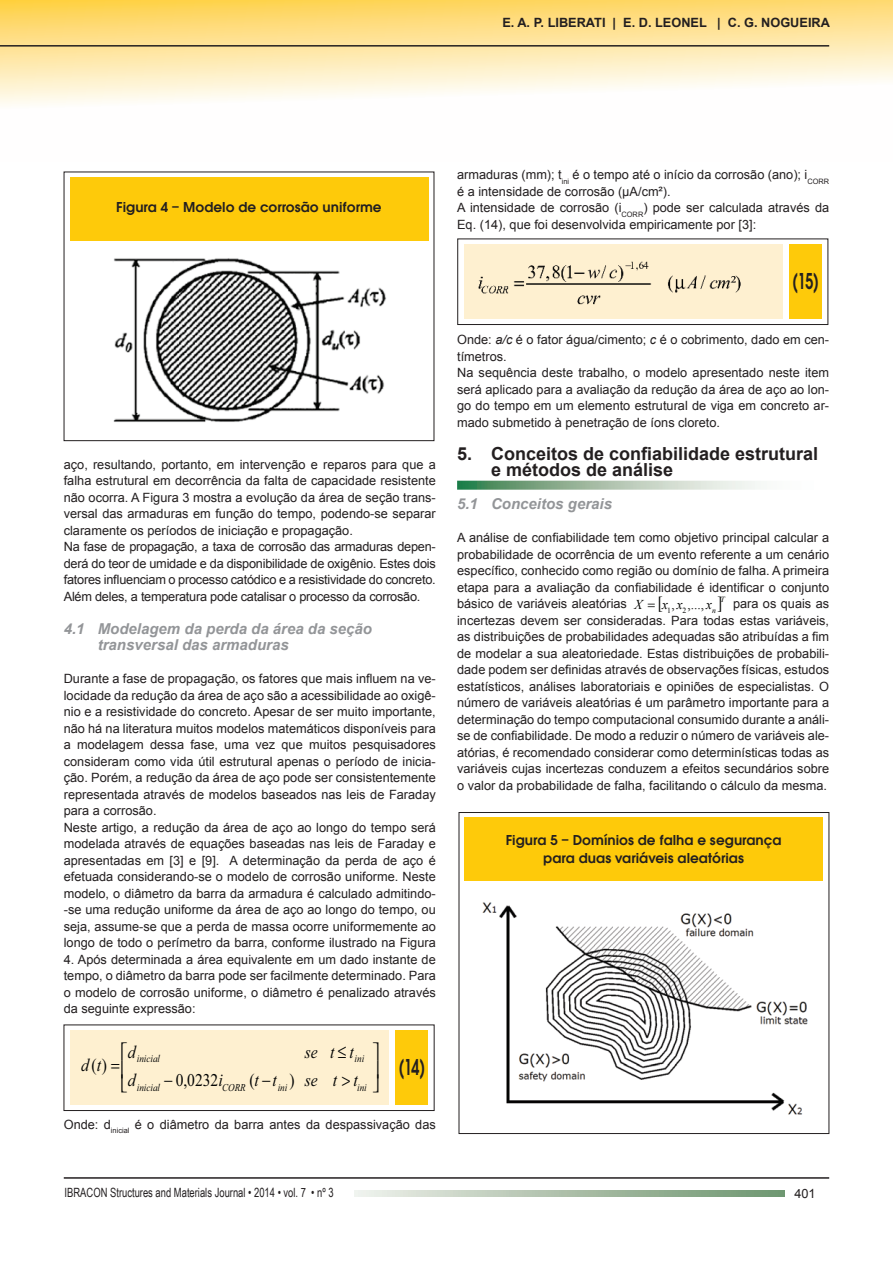
<style>
.page{position:relative;width:893px;height:1263px;background:#fff}
.page>*{position:absolute;margin:0;border:0;box-sizing:border-box;transform-origin:0 0}
.t1{font:600 24px "Avant Garde ITC";color:#231f20;scale:.67 1}
.t2{font:700 18px/16.5px "Arial";color:#231f20}
.t3{font:italic 18px "Times New Roman";letter-spacing:.795em;color:#040504;scale:.86 1}
.t4{font:18px "Times New Roman";color:#040504;scale:.86 1}
.t5{font:600 15px/17.5px "Avant Garde ITC";color:#231f20;text-align:center}
.t6{font:italic 700 15px/16.5px "Arial";color:#939598}
.t7{font:13.5px "Times New Roman";color:#040503}
.t8{font:italic 13.5px "Times New Roman";color:#040503}
.t9{font:12.75px/16.5px "Arial";color:#231f20}
.t10{font:12.75px "Arial Narrow";color:#231f20;scale:.9 1}
.t11{font:700 12.75px "Arial";color:#231f20}
.t12{font:italic 10.5px "Times New Roman";color:#040504;scale:.86 1}
.t13{font:italic 7.8px "Times New Roman";color:#040503}
.t14{font:7.8px "Times New Roman";color:#040503}
.s1{font-style:italic}
.s2{font-style:normal}
</style>
<div class="page">
<svg style="left:0;top:0;width:893px;height:105px"></svg>
<hr style="left:64px;top:1177px;width:765px;height:2px;background:#231f20">
<hr style="left:0;top:45px;width:829px;height:2px;background:#231f20">
<svg style="left:354px;top:1190px;width:431px;height:6px;background:#acc0aa"></svg>
<div style="left:64px;top:1024px;width:370px;height:87px;border:1px solid #231f20"></div>
<div style="left:395px;top:1030px;width:33px;height:75px;background:#feca0a"></div>
<div style="left:71px;top:1030px;width:318px;height:75px;background:#fef0d0"></div>
<svg style="left:457px;top:481px;width:300px;height:9px;background:#a5c1aa"></svg>
<div style="left:457px;top:239px;width:371px;height:86px;border:1px solid #231f20"></div>
<div style="left:789px;top:244px;width:32px;height:75px;background:#feca0a"></div>
<div style="left:464px;top:244px;width:318px;height:75px;background:#fef0d0"></div>
<img style="left:478px;top:261px;width:263px;height:44px">
<div style="left:70px;top:177px;width:358px;height:63px;background:#feca0a"></div>
<img style="left:113px;top:258px;width:274px;height:164px">
<div style="left:459px;top:812px;width:370px;height:322px;border:1px solid #231f20"></div>
<div style="left:464px;top:818px;width:359px;height:63px;background:#feca0a"></div>
<img style="left:482px;top:902px;width:326px;height:213px">
<p class="t11" style="left:502px;top:15px;width:329px">E. A. P. LIBERATI | E. D. LEONEL | C. G. NOGUEIRA</p>
<p class="t5" style="left:116px;top:199px;width:267px">Figura 4 – Modelo de corrosão uniforme</p>
<p class="t9" style="left:64px;top:456px;width:374px">aço, resultando, portanto, em intervenção e reparos para que a falha estrutural em decorrência da falta de capacidade resistente não ocorra. A Figura 3 mostra a evolução da área de seção trans&shy;versal das armaduras em função do tempo, podendo-se separar claramente os períodos de iniciação e propagação.<br>Na fase de propagação, a taxa de corrosão das armaduras depen&shy;derá do teor de umidade e da disponibilidade de oxigênio. Estes dois fatores influenciam o processo catódico e a resistividade do concreto.<br>Além deles, a temperatura pode catalisar o processo da corrosão.</p>
<p class="t6" style="left:98px;top:621px;width:276px;text-indent:-34px">4.1 Modelagem da perda da área da seção transversal das armaduras</p>
<p class="t9" style="left:64px;top:671px;width:374px">Durante a fase de propagação, os fatores que mais influem na ve&shy;locidade da redução da área de aço são a acessibilidade ao oxigê&shy;nio e a resistividade do concreto. Apesar de ser muito importante, não há na literatura muitos modelos matemáticos disponíveis para a modelagem dessa fase, uma vez que muitos pesquisadores consideram como vida útil estrutural apenas o período de inicia&shy;ção. Porém, a redução da área de aço pode ser consistentemente representada através de modelos baseados nas leis de Faraday para a corrosão.<br>Neste artigo, a redução da área de aço ao longo do tempo será modelada através de equações baseadas nas leis de Faraday e apresentadas em [3] e [9]. A determinação da perda de aço é efetuada considerando-se o modelo de corrosão uniforme. Neste modelo, o diâmetro da barra da armadura é calculado admitindo--se uma redução uniforme da área de aço ao longo do tempo, ou seja, assume-se que a perda de massa ocorre uniformemente ao longo de todo o perímetro da barra, conforme ilustrado na Figura</p>
<p class="t9" style="left:64px;top:951px;width:374px;text-align:justify">4. Após determinada a área equivalente em um dado instante de tempo, o diâmetro da barra pode ser facilmente determinado. Para o modelo de corrosão uniforme, o diâmetro é penalizado através da seguinte expressão:</p>
<h2 class="t3" style="left:81px;top:1053px;width:25px">d t</h2>
<h2 class="t4" style="left:92px;top:1053px;width:20px">( )</h2>
<h2 class="t3" style="left:128px;top:1039px;width:11px">d</h2>
<h2 class="t3" style="left:305px;top:1039px;width:58px">set t</h2>
<p class="t12" style="left:137px;top:1052px;width:28px">inicial</p>
<p class="t12" style="left:355px;top:1052px;width:13px">ini</p>
<h2 class="t3" style="left:128px;top:1068px;width:11px">d</h2>
<h2 class="t4" style="left:176px;top:1068px;width:56px">0,0232<span class="s1">i</span></h2>
<h2 class="t3" style="left:249px;top:1068px;width:34px"><span class="s2">(</span>t t</h2>
<h2 class="t3" style="left:305px;top:1068px;width:63px">sett</h2>
<h2 class="t4" style="left:289px;top:1068px;width:8px">)</h2>
<p class="t12" style="left:137px;top:1080px;width:28px">inicial</p>
<p class="t12" style="left:222px;top:1080px;width:29px">CORR</p>
<p class="t12" style="left:278px;top:1080px;width:13px">ini</p>
<p class="t12" style="left:357px;top:1080px;width:13px">ini</p>
<h1 class="t1" style="left:399px;top:1053px;width:39px">(14)</h1>
<p class="t9" style="left:64px;top:1116px;width:374px">Onde: d<sub>inicial</sub> é o diâmetro da barra antes da despassivação das</p>
<p class="t9" style="left:457px;top:167px;width:374px">armaduras (mm); t<sub>ini</sub> é o tempo até o início da corrosão (ano); i<sub>CORR </sub>é a intensidade de corrosão (μA/cm²).<br>A intensidade de corrosão (i<sub>CORR</sub>) pode ser calculada através da Eq. (14), que foi desenvolvida empiricamente por [3]:</p>
<h1 class="t1" style="left:793px;top:267px;width:40px">(15)</h1>
<p class="t9" style="left:457px;top:332px;width:374px">Onde: <span class="s1">a/c</span> é o fator água/cimento; <span class="s1">c</span> é o cobrimento, dado em cen&shy;tímetros.<br>Na sequência deste trabalho, o modelo apresentado neste item será aplicado para a avaliação da redução da área de aço ao lon&shy;go do tempo em um elemento estrutural de viga em concreto ar&shy;mado submetido à penetração de íons cloreto.</p>
<h2 class="t2" style="left:491px;top:446px;width:329px;text-indent:-34px">5. Conceitos de confiabilidade estrutural e métodos de análise</h2>
<p class="t6" style="left:457px;top:496px;width:156px">5.1 Conceitos gerais</p>
<p class="t9" style="left:457px;top:530px;width:374px;text-align:justify">A análise de confiabilidade tem como objetivo principal calcular a probabilidade de ocorrência de um evento referente a um cenário específico, conhecido como região ou domínio de falha. A primeira etapa para a avaliação da confiabilidade é identificar o conjunto básico de variáveis aleatórias</p>
<p class="t13" style="left:720px;top:594px;width:6px">T</p>
<p class="t9" style="left:457px;top:596px;width:374px;text-align:justify;text-indent:276px">para os quais as incertezas devem ser consideradas. Para todas estas variáveis, as distribuições de probabilidades adequadas são atribuídas a fim de modelar a sua aleatoriedade. Estas distribuições de probabili&shy;dade podem ser definidas através de observações físicas, estudos estatísticos, análises laboratoriais e opiniões de especialistas. O número de variáveis aleatórias é um parâmetro importante para a determinação do tempo computacional consumido durante a análi&shy;se de confiabilidade. De modo a reduzir o número de variáveis ale&shy;atórias, é recomendado considerar como determinísticas todas as variáveis cujas incertezas conduzem a efeitos secundários sobre o valor da probabilidade de falha, facilitando o cálculo da mesma.</p>
<p class="t8" style="left:634px;top:595px;width:10px">X</p>
<p class="t7" style="left:662px;top:596px;width:51px"><span class="s1">x</span> ,<span class="s1">x</span> ,...,<span class="s1">x</span></p>
<p class="t14" style="left:667px;top:605px;width:5px">1</p>
<p class="t14" style="left:683px;top:605px;width:5px">2</p>
<p class="t13" style="left:712px;top:605px;width:5px">n</p>
<p class="t5" style="left:506px;top:832px;width:277px">Figura 5 – Domínios de falha e segurança para duas variáveis aleatórias</p>
<p class="t10" style="left:65px;top:1183px;width:300px">IBRACON Structures and Materials Journal • 2014 • vol. 7 • nº 3</p>
<p class="t9" style="left:794px;top:1185px;width:23px">401</p>
</div>
